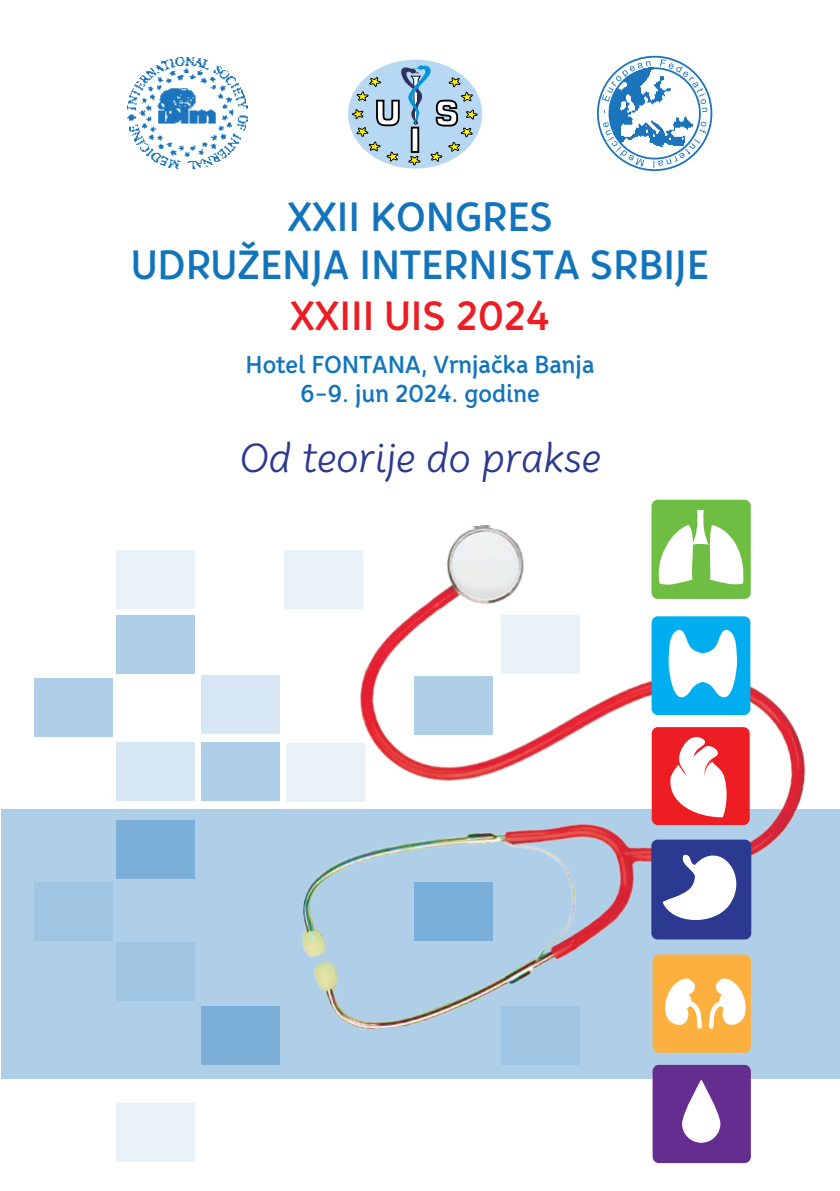
<style>
.page{position:relative;width:840px;height:1191px;background:#fff}
.page>*{position:absolute;margin:0;border:0;box-sizing:border-box;transform-origin:0 0}
.t1{font:700 40.6px/48px "Nioki BG";color:#1275bc;text-align:center}
.t2{font:italic 40.6px "Nioki BG";color:#2b3990}
.t3{font:700 40.6px "Nioki BG";color:#ed1d24}
.t4{font:700 24.4px/28.8px "Nioki BG";color:#1275bc;text-align:center}
</style>
<div class="page">
<div style="left:348px;top:60px;width:134px;height:109px;background:#b7d8f2;border-radius:50%"></div>
<svg style="left:350px;top:65px;width:128px;height:102px"></svg>
<img style="left:127px;top:57px;width:120px;height:112px">
<div style="left:596px;top:56px;width:116px;height:115px;border:2px solid #1c75bc;border-radius:50%"></div>
<svg style="left:601px;top:59px;width:106px;height:109px"></svg>
<img style="left:263px;top:499px;width:543px;height:310px">
<div style="left:1px;top:809px;width:838px;height:270px;background:#afcee7"></div>
<div style="left:651px;top:500px;width:99px;height:99px;background:#6fbe44;border-radius:6px"></div>
<svg style="left:658px;top:510px;width:86px;height:75px"></svg>
<div style="left:651px;top:616px;width:99px;height:99px;background:#00aeef;border-radius:6px"></div>
<svg style="left:668px;top:629px;width:69px;height:69px"></svg>
<div style="left:651px;top:727px;width:98px;height:98px;background:#ed1d24;border-radius:6px"></div>
<svg style="left:670px;top:737px;width:57px;height:80px"></svg>
<div style="left:651px;top:839px;width:99px;height:100px;background:#2b3990;border-radius:6px"></div>
<svg style="left:662px;top:837px;width:88px;height:83px"></svg>
<div style="left:652px;top:954px;width:98px;height:98px;background:#fbb040;border-radius:6px"></div>
<svg style="left:665px;top:978px;width:37px;height:51px"></svg>
<svg style="left:708px;top:978px;width:47px;height:52px"></svg>
<div style="left:652px;top:1064px;width:98px;height:99px;background:#662d91;border-radius:6px"></div>
<svg style="left:681px;top:1079px;width:39px;height:63px;fill:#fff"></svg>
<div style="left:117px;top:742px;width:77px;height:59px;background:#d6e6f3"></div>
<div style="left:201px;top:742px;width:78px;height:59px;background:#afcee7"></div>
<div style="left:34px;top:678px;width:78px;height:58px;background:#afcee7"></div>
<div style="left:117px;top:615px;width:77px;height:58px;background:#afcee7"></div>
<div style="left:414px;top:676px;width:78px;height:58px;background:#afcee7"></div>
<div style="left:117px;top:550px;width:77px;height:58px;background:#e8f1f8"></div>
<div style="left:501px;top:615px;width:78px;height:58px;background:#e8f1f8"></div>
<div style="left:414px;top:882px;width:78px;height:58px;background:#7cafd8"></div>
<div style="left:117px;top:942px;width:77px;height:58px;background:#a0c5e3"></div>
<div style="left:117px;top:1103px;width:77px;height:58px;background:#e8f1f8"></div>
<div style="left:286px;top:744px;width:78px;height:58px;background:#e8f1f8"></div>
<div style="left:201px;top:675px;width:78px;height:58px;background:#d6e6f3"></div>
<div style="left:117px;top:820px;width:77px;height:58px;background:#7cafd8"></div>
<div style="left:34px;top:882px;width:78px;height:58px;background:#a0c5e3"></div>
<div style="left:285px;top:550px;width:78px;height:58px;background:#e8f1f8"></div>
<div style="left:501px;top:1006px;width:78px;height:58px;background:#a0c5e3"></div>
<div style="left:201px;top:1006px;width:78px;height:58px;background:#7cafd8"></div>
<h1 class="t1" style="left:131px;top:193px;width:579px">XXII KONGRES<br>UDRUŽENJA INTERNISTA SRBIJE</h1>
<h1 class="t3" style="left:290px;top:291px;width:261px">XXIII UIS 2024</h1>
<p class="t4" style="left:245px;top:350px;width:350px">Hotel FONTANA, Vrnjačka Banja<br>6–9. jun 2024. godine</p>
<h1 class="t2" style="left:239px;top:433px;width:362px">Od teorije do prakse</h1>
</div>
